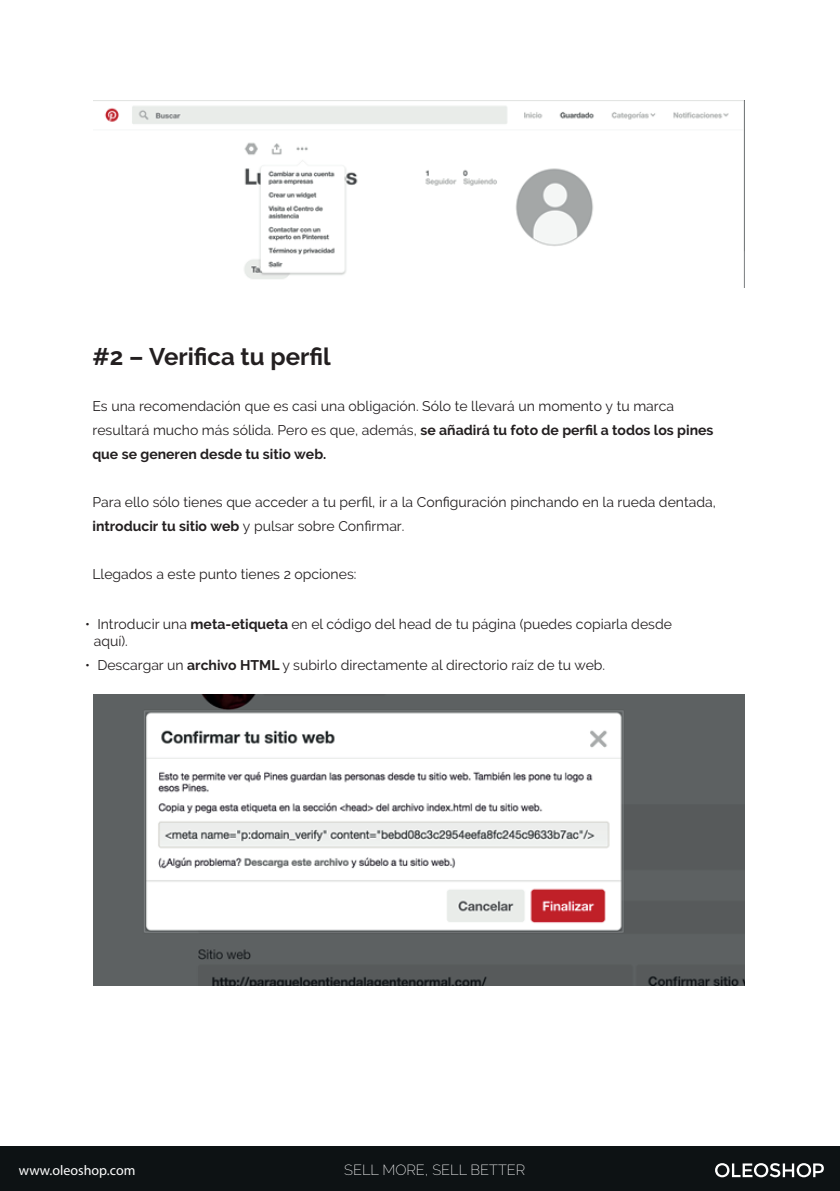
<style>
.page{position:relative;width:840px;height:1191px;background:#fff}
.page>*{position:absolute;margin:0;border:0;box-sizing:border-box;transform-origin:0 0}
.t1{font:700 24px "Raleway";color:#231f20}
.t2{font:200 14.6px "Raleway";color:#fff}
.t3{font:14px/24px "Raleway";color:#231f20}
.t4{font:14px "Myriad Pro";color:#fff}
.s1{font-weight:700}
</style>
<div class="page">
<div style="left:0;top:1146px;width:839px;height:45px;background:#0d1214"></div>
<svg style="left:715px;top:1163px;width:108px;height:14px"></svg>
<img style="left:105px;top:101px;width:639px;height:187px">
<img style="left:93px;top:694px;width:650px;height:292px">
<h1 class="t1" style="left:92px;top:343px;width:239px">#2 – Verifica tu perfil</h1>
<p class="t3" style="left:92px;top:393px;width:622px">Es una recomendación que es casi una obligación. Sólo te llevará un momento y tu marca resultará mucho más sólida. Pero es que, además, <span class="s1">se añadirá tu foto de perfil a todos los pines que se generen desde tu sitio web.</span></p>
<p class="t3" style="left:92px;top:489px;width:624px">Para ello sólo tienes que acceder a tu perfil, ir a la Configuración pinchando en la rueda dentada, <span class="s1">introducir tu sitio web</span> y pulsar sobre Confirmar.</p>
<p class="t3" style="left:92px;top:561px;width:265px">Llegados a este punto tienes 2 opciones:</p>
<p class="t3" style="left:94px;top:616px;width:579px;line-height:16.8px;text-indent:-8px">• Introducir una <span class="s1">meta-etiqueta</span> en el código del head de tu página (puedes copiarla desde aquí).</p>
<p class="t3" style="left:85px;top:653px;width:521px">• Descargar un <span class="s1">archivo HTML</span> y subirlo directamente al directorio raíz de tu web.</p>
<p class="t4" style="left:19px;top:1161px;width:118px">www.oleoshop.com</p>
<p class="t2" style="left:344px;top:1161px;width:182px">SELL MORE, SELL BETTER</p>
</div>
